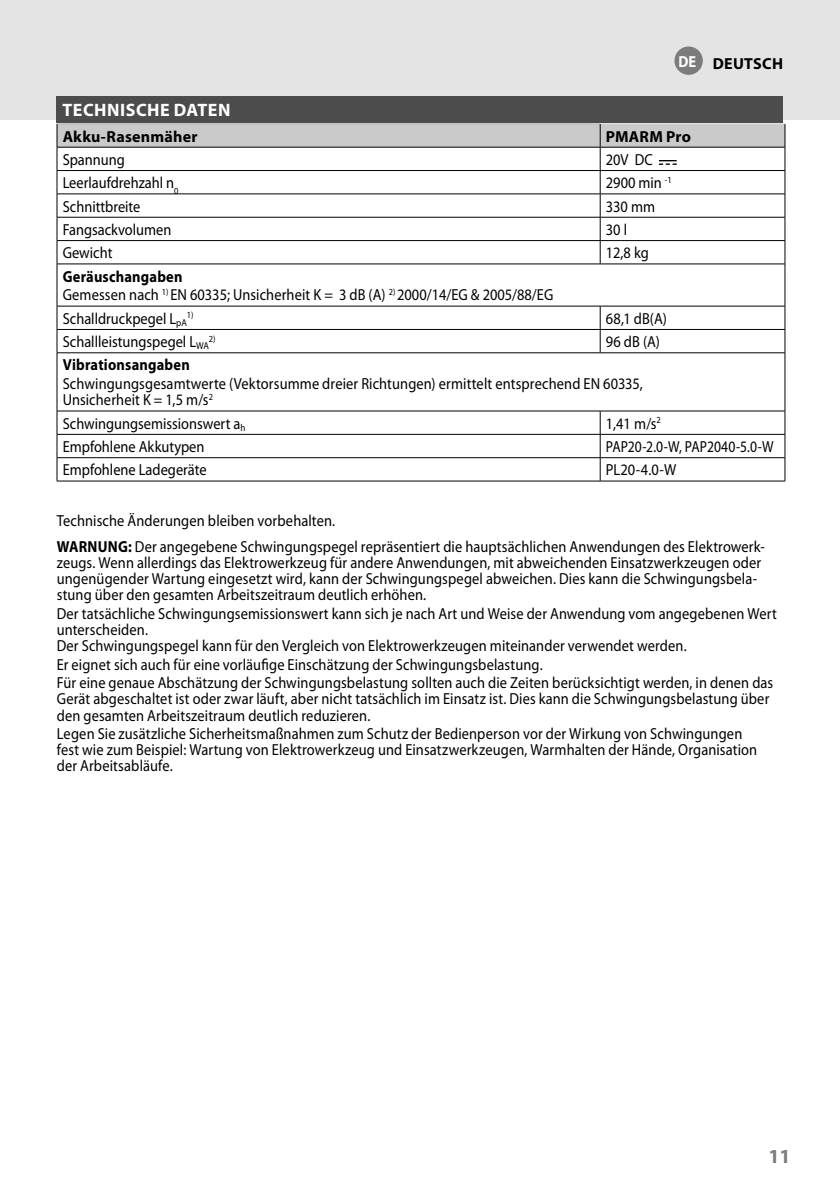
<style>
.page{position:relative;width:840px;height:1191px;background:#fff}
.page>*{position:absolute;margin:0;border:0;box-sizing:border-box;transform-origin:0 0}
.t1{font:700 20px "Myriad Pro";color:#7c7c7c}
.t2{font:700 18px "Myriad Pro";letter-spacing:.025em;color:#fff}
.t3{font:16px/16px "Myriad Pro";letter-spacing:.005em;color:#000;scale:.9 1}
.t4{font:700 16px "Myriad Pro";letter-spacing:.015em;color:#000}
.t5{font:16px "Myriad Pro";letter-spacing:.005em;color:#000;scale:.85 1}
.t6{font:700 16px "Myriad Pro";letter-spacing:.015em;color:#000;scale:.9 1}
.t7{font:9.4px "Myriad Pro";color:#000;scale:.9 1}
.s1{color:#fff}
.s2{font-weight:700}
</style>
<div class="page">
<div style="left:0;top:0;width:839px;height:119px;background:#e4e4e4"></div>
<div style="left:57px;top:96px;width:725px;height:27px;background:#4c4c4c"></div>
<hr style="left:600px;top:481px;width:184px;height:1px;background:#000">
<hr style="left:57px;top:264px;width:1px;height:42px;background:#000">
<hr style="left:784px;top:264px;width:1px;height:42px;background:#000">
<hr style="left:57px;top:306px;width:543px;height:1px;background:#000">
<hr style="left:600px;top:306px;width:184px;height:1px;background:#000">
<hr style="left:57px;top:329px;width:543px;height:1px;background:#000">
<svg style="left:57px;top:306px;width:1px;height:46px"></svg>
<hr style="left:600px;top:329px;width:184px;height:1px;background:#000">
<svg style="left:599px;top:306px;width:1px;height:46px"></svg>
<svg style="left:784px;top:306px;width:1px;height:46px"></svg>
<hr style="left:57px;top:352px;width:543px;height:1px;background:#000">
<hr style="left:57px;top:353px;width:1px;height:58px;background:#000">
<hr style="left:600px;top:352px;width:184px;height:1px;background:#000">
<hr style="left:784px;top:353px;width:1px;height:58px;background:#000">
<hr style="left:57px;top:411px;width:543px;height:1px;background:#000">
<hr style="left:600px;top:411px;width:184px;height:1px;background:#000">
<hr style="left:57px;top:481px;width:543px;height:1px;background:#000">
<hr style="left:57px;top:123px;width:543px;height:1px;background:#afafaf">
<hr style="left:600px;top:123px;width:184px;height:1px;background:#d7d7d7">
<svg style="left:599px;top:411px;width:1px;height:70px"></svg>
<svg style="left:784px;top:411px;width:1px;height:70px"></svg>
<hr style="left:57px;top:434px;width:543px;height:1px;background:#000">
<svg style="left:57px;top:411px;width:1px;height:70px"></svg>
<hr style="left:600px;top:434px;width:184px;height:1px;background:#000">
<hr style="left:57px;top:457px;width:543px;height:1px;background:#000">
<hr style="left:600px;top:457px;width:184px;height:1px;background:#000">
<svg style="left:57px;top:124px;width:728px;height:140px"></svg>
<div style="left:675px;top:48px;width:26px;height:26px;background:#7c7c7c;border-radius:50%"></div>
<div style="left:674px;top:47px;width:28px;height:28px;border:2px solid #7c7c7c;border-radius:50%"></div>
<p class="t4" style="left:678px;top:54px;width:106px"><span class="s1">DE</span> DEUTSCH</p>
<p class="t2" style="left:63px;top:99px;width:169px">TECHNISCHE DATEN</p>
<p class="t4" style="left:63px;top:127px;width:136px">Akku-Rasenmäher</p>
<p class="t4" style="left:605px;top:127px;width:87px">PMARM Pro</p>
<p class="t3" style="left:63px;top:152px;width:71px">Spannung</p>
<p class="t3" style="left:605px;top:152px;width:54px">20V DC</p>
<p class="t3" style="left:63px;top:175px;width:130px">Leerlaufdrehzahl n<sub>0</sub></p>
<p class="t3" style="left:605px;top:175px;width:75px">2900 min <sup>-1</sup></p>
<p class="t3" style="left:63px;top:198px;width:88px">Schnittbreite</p>
<p class="t3" style="left:605px;top:198px;width:56px">330 mm</p>
<p class="t3" style="left:63px;top:222px;width:122px">Fangsackvolumen</p>
<p class="t3" style="left:605px;top:222px;width:25px">30 l</p>
<p class="t3" style="left:63px;top:245px;width:57px">Gewicht</p>
<p class="t3" style="left:605px;top:245px;width:49px">12,8 kg</p>
<p class="t3" style="left:63px;top:267px;width:546px;line-height:18.8px"><span class="s2">Geräuschangaben<br></span>Gemessen nach <sup>1)</sup> EN 60335; Unsicherheit K = 3 dB (A) <sup>2)</sup> 2000/14/EG &amp; 2005/88/EG</p>
<p class="t3" style="left:63px;top:311px;width:139px">Schalldruckpegel L<sub>pA</sub></p>
<p class="t7" style="left:187px;top:310px;width:9px">1)</p>
<p class="t3" style="left:605px;top:311px;width:69px">68,1 dB(A)</p>
<p class="t3" style="left:63px;top:334px;width:164px">Schallleistungspegel L<sub>WA</sub></p>
<p class="t7" style="left:209px;top:333px;width:9px">2)</p>
<p class="t3" style="left:605px;top:334px;width:62px">96 dB (A)</p>
<p class="t6" style="left:63px;top:356px;width:143px">Vibrationsangaben</p>
<p class="t3" style="left:63px;top:376px;width:645px">Schwingungsgesamtwerte (Vektorsumme dreier Richtungen) ermittelt entsprechend EN 60335,<br>Unsicherheit K = 1,5 m/s<sup>2</sup></p>
<p class="t3" style="left:63px;top:415px;width:204px">Schwingungsemissionswert a<sub>h</sub></p>
<p class="t3" style="left:605px;top:415px;width:63px">1,41 m/s<sup>2</sup></p>
<p class="t3" style="left:63px;top:439px;width:159px">Empfohlene Akkutypen</p>
<p class="t5" style="left:605px;top:438px;width:199px">PAP20-2.0-W, PAP2040-5.0-W</p>
<p class="t3" style="left:63px;top:462px;width:161px">Empfohlene Ladegeräte</p>
<p class="t3" style="left:605px;top:462px;width:80px">PL20-4.0-W</p>
<p class="t3" style="left:57px;top:507px;width:787px;line-height:26.2px">Technische Änderungen bleiben vorbehalten.<br><span class="s2">WARNUNG:</span> Der angegebene Schwingungspegel repräsentiert die hauptsächlichen Anwendungen des Elektrowerk-</p>
<p class="t3" style="left:57px;top:555px;width:783px">zeugs. Wenn allerdings das Elektrowerkzeug für andere Anwendungen, mit abweichenden Einsatzwerkzeugen oder ungenügender Wartung eingesetzt wird, kann der Schwingungspegel abweichen. Dies kann die Schwingungsbela&shy;stung über den gesamten Arbeitszeitraum deutlich erhöhen.</p>
<p class="t3" style="left:57px;top:606px;width:801px">Der tatsächliche Schwingungsemissionswert kann sich je nach Art und Weise der Anwendung vom angegebenen Wert unterscheiden.<br>Der Schwingungspegel kann für den Vergleich von Elektrowerkzeugen miteinander verwendet werden.</p>
<p class="t3" style="left:57px;top:655px;width:797px;line-height:18.8px">Er eignet sich auch für eine vorläufige Einschätzung der Schwingungsbelastung.<br>Für eine genaue Abschätzung der Schwingungsbelastung sollten auch die Zeiten berücksichtigt werden, in denen das</p>
<p class="t3" style="left:57px;top:691px;width:792px">Gerät abgeschaltet ist oder zwar läuft, aber nicht tatsächlich im Einsatz ist. Dies kann die Schwingungsbelastung über den gesamten Arbeitszeitraum deutlich reduzieren.</p>
<p class="t3" style="left:57px;top:726px;width:779px">Legen Sie zusätzliche Sicherheitsmaßnahmen zum Schutz der Bedienperson vor der Wirkung von Schwingungen fest wie zum Beispiel: Wartung von Elektrowerkzeug und Einsatzwerkzeugen, Warmhalten der Hände, Organisation der Arbeitsabläufe.</p>
<p class="t1" style="left:768px;top:1144px;width:24px">11</p>
</div>
